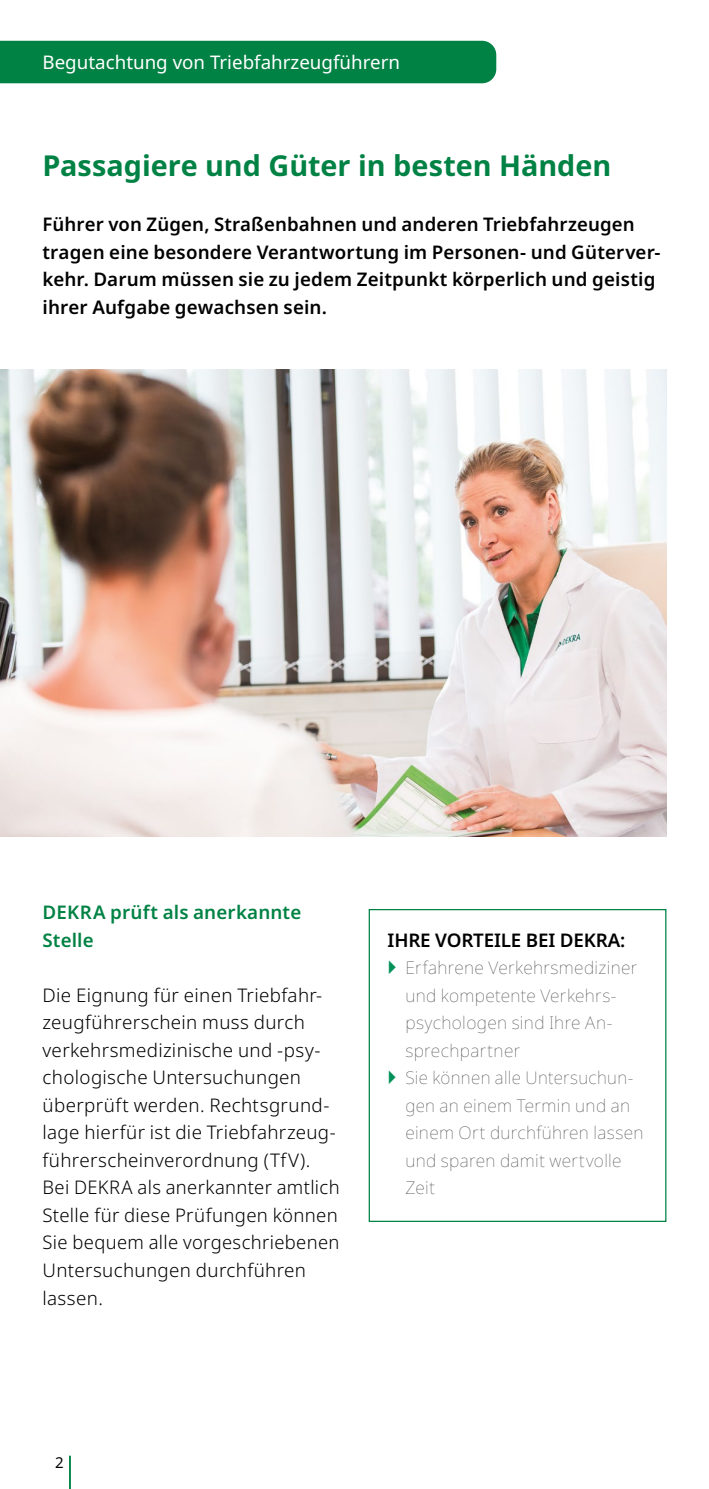
<style>
.page{position:relative;width:709px;height:1489px;background:#fff}
.page>*{position:absolute;margin:0;border:0;box-sizing:border-box;transform-origin:0 0}
.t1{font:700 28.75px "Noto Sans";color:#008244}
.t2{font:300 18.75px/27.5px "Noto Sans";letter-spacing:.02em;color:#000}
.t3{font:600 18.75px/27.5px "Noto Sans";letter-spacing:.01em;color:#000}
.t4{font:18.75px "Noto Sans";color:#fff}
.t5{font:600 18.75px/27.5px "Noto Sans";letter-spacing:.01em;color:#008244}
.t6{font:600 18.75px "Noto Sans";letter-spacing:-.01em;color:#000}
.t7{font:100 17.5px/27.5px "Noto Sans";letter-spacing:.02em;color:#4a4a49}
.t8{font:15px "Noto Sans";color:#000}
</style>
<div class="page">
<hr style="left:69px;top:1455px;width:2px;height:33px;background:#008244">
<img style="left:0;top:369px;width:666px;height:467px">
<div style="left:369px;top:909px;width:297px;height:312px;border:1px solid #008244"></div>
<div style="left:0;top:41px;width:496px;height:42px;background:#008244"></div>
<p class="t4" style="left:43px;top:51px;width:359px">Begutachtung von Triebfahrzeugführern</p>
<h1 class="t1" style="left:43px;top:150px;width:570px">Passagiere und Güter in besten Händen</h1>
<p class="t3" style="left:43px;top:211px;width:619px">Führer von Zügen, Straßenbahnen und anderen Triebfahrzeugen tragen eine besondere Verantwortung im Personen- und Güterver&shy;kehr. Darum müssen sie zu jedem Zeitpunkt körperlich und geistig ihrer Aufgabe gewachsen sein.</p>
<p class="t5" style="left:43px;top:899px;width:260px">DEKRA prüft als anerkannte<br>Stelle</p>
<p class="t2" style="left:43px;top:981px;width:298px">Die Eignung für einen Triebfahr&shy;zeugführerschein muss durch verkehrsmedizinische und -psy&shy;chologische Untersuchungen überprüft werden. Rechtsgrund&shy;lage hierfür ist die Triebfahrzeug&shy;führerscheinverordnung (TfV).<br>Bei DEKRA als anerkannter amtlich<br>Stelle für diese Prüfungen können<br>Sie bequem alle vorgeschriebenen<br>Untersuchungen durchführen lassen.</p>
<p class="t6" style="left:387px;top:929px;width:239px">IHRE VORTEILE BEI DEKRA:</p>
<p class="t7" style="left:405px;top:954px;width:240px">Erfahrene Verkehrsmediziner und kompetente Verkehrs&shy;psychologen sind Ihre An&shy;sprechpartner<br>Sie können alle Untersuchun&shy;gen an einem Termin und an einem Ort durchführen lassen und sparen damit wertvolle<br>Zeit</p>
<p class="t8" style="left:55px;top:1453px;width:10px">2</p>
</div>
